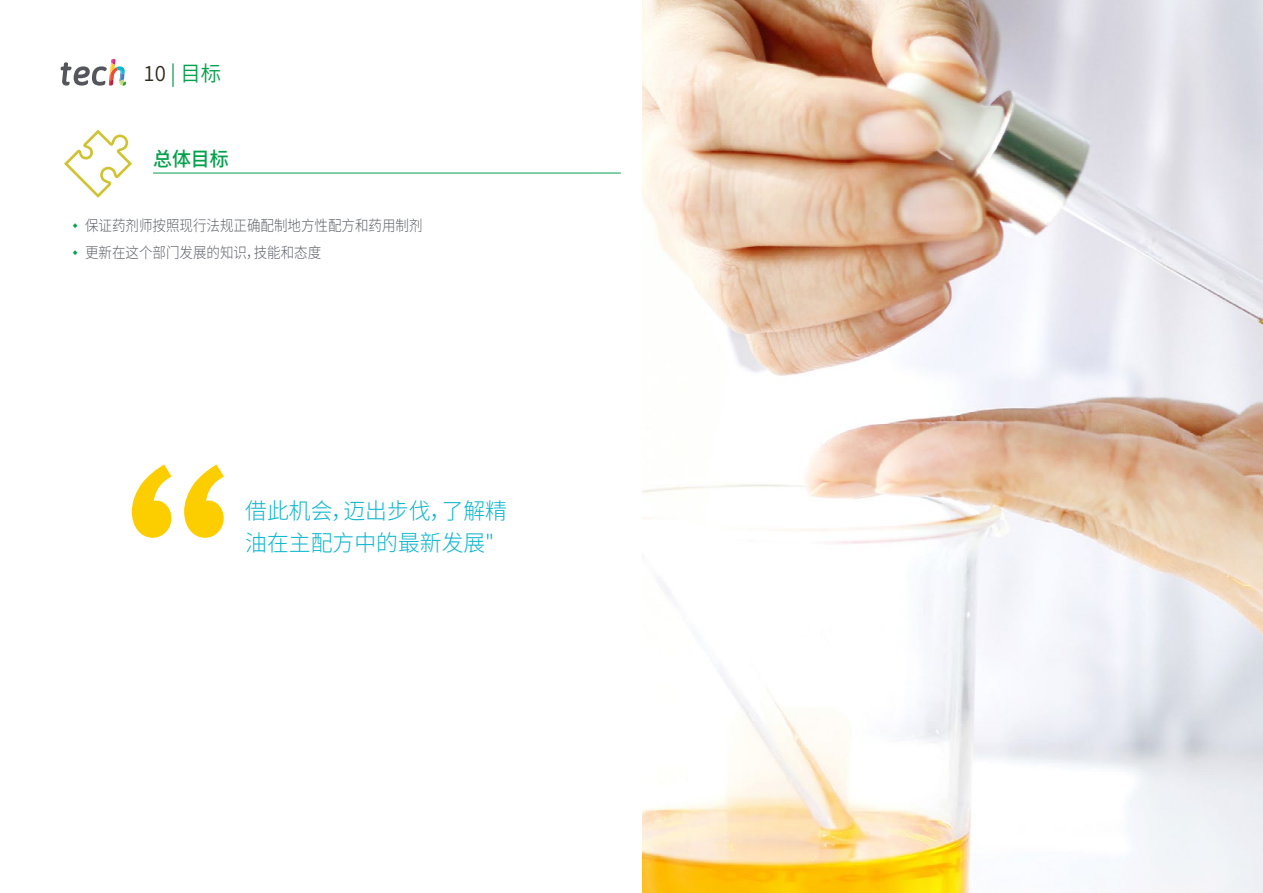
<style>
.page{position:relative;width:1263px;height:893px;background:#fff}
.page>*{position:absolute;margin:0;border:0;box-sizing:border-box;transform-origin:0 0}
.t1{font:300 22.5px/31.5px "Source Han Sans CN";color:#0fb6cf}
.t2{font:21px "Source Han Sans CN";color:#04a14d}
.t3{font:500 19.5px "Source Han Sans CN";color:#04a14d}
.t4{font:300 15px/26.7px "Source Han Sans CN";color:#61646a;scale:.9 1}
.s1{color:#312e20}
</style>
<div class="page">
<svg style="left:61px;top:59px;width:65px;height:27px"></svg>
<hr style="left:153px;top:173px;width:468px;height:1px;background:#04a14d">
<svg style="left:64px;top:130px;width:68px;height:68px"></svg>
<svg style="left:132px;top:465px;width:92px;height:73px"></svg>
<img style="left:642px;top:0;width:621px;height:893px">
<h2 class="t2" style="left:144px;top:61px;width:79px"><span class="s1">10</span> | 目标</h2>
<h3 class="t3" style="left:153px;top:147px;width:77px">总体目标</h3>
<p class="t4" style="left:85px;top:212px;width:376px">保证药剂师按照现行法规正确配制地方性配方和药用制剂更新在这个部门发展的知识，技能和态度</p>
<h1 class="t1" style="left:245px;top:496px;width:263px">借此机会，迈出步伐，了解精油在主配方中的最新发展"</h1>
</div>
